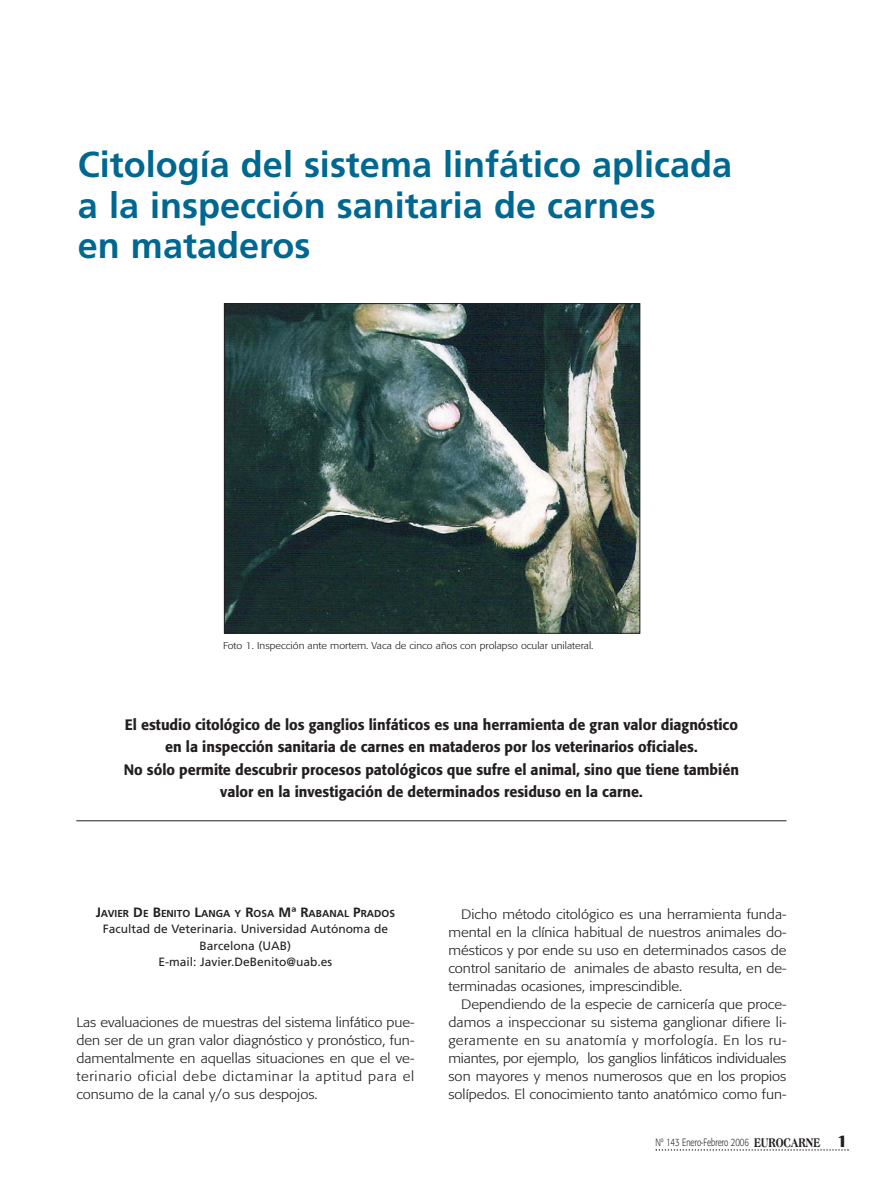
<style>
.page{position:relative;width:893px;height:1191px;background:#fff}
.page>*{position:absolute;margin:0;border:0;box-sizing:border-box;transform-origin:0 0}
.t1{font:700 36px/40.5px "Frutiger";color:#006890}
.t2{font:500 15px/22.5px "Formata";color:#231f20;text-align:center;scale:.95 1}
.t3{font:300 13.5px/18px "Formata";color:#231f20;text-align:justify;scale:1.1 1}
.t4{font:12px/16.5px "Frutiger";color:#231f20;text-align:center}
.t5{font:300 10.5px "Formata";color:#231f20;scale:.75 1}
.t6{font:700 10.2px "Frutiger";color:#231f20}
.t7{font:300 9.75px "Formata";color:#231f20;scale:1.1 1}
.s1{font-size:13.5px}
.s2{font-family:"Americana";font-weight:800;font-size:13.5px}
.s3{font-family:"Gadget";font-weight:400;font-size:15px}
</style>
<div class="page">
<svg style="left:655px;top:1149px;width:194px;height:1px"></svg>
<hr style="left:76px;top:820px;width:710px;height:1px;background:#231f20">
<img style="left:226px;top:305px;width:412px;height:326px">
<div style="left:224px;top:303px;width:416px;height:330px;border:1px solid #231f20"></div>
<h1 class="t1" style="left:78px;top:147px;width:656px">Citología del sistema linfático aplicada a la inspección sanitaria de carnes<br>en mataderos</h1>
<p class="t7" style="left:223px;top:641px;width:338px">Foto 1. Inspección ante mortem. Vaca de cinco años con prolapso ocular unilateral.</p>
<p class="t2" style="left:124px;top:714px;width:649px">El estudio citológico de los ganglios linfáticos es una herramienta de gran valor diagnóstico en la inspección sanitaria de carnes en mataderos por los veterinarios oficiales.<br>No sólo permite descubrir procesos patológicos que sufre el animal, sino que tiene también valor en la investigación de determinados residuso en la carne.</p>
<p class="t6" style="left:96px;top:909px;width:301px"><span class="s1">J</span>AVIER <span class="s1">D</span>E <span class="s1">B</span>ENITO <span class="s1">L</span>ANGA Y <span class="s1">R</span>OSA <span class="s1">Mª R</span>ABANAL <span class="s1">P</span>RADOS</p>
<p class="t4" style="left:103px;top:921px;width:287px">Facultad de Veterinaria. Universidad Autónoma de<br>Barcelona (UAB)<br>E-mail: Javier.DeBenito@uab.es</p>
<p class="t3" style="left:76px;top:1014px;width:309px">Las evaluaciones de muestras del sistema linfático pue&shy;den ser de un gran valor diagnóstico y pronóstico, fun&shy;damentalmente en aquellas situaciones en que el ve&shy;terinario oficial debe dictaminar la aptitud para el consumo de la canal y/o sus despojos.</p>
<p class="t3" style="left:448px;top:906px;width:309px;text-indent:13px">Dicho método citológico es una herramienta funda&shy;mental en la clínica habitual de nuestros animales do&shy;mésticos y por ende su uso en determinados casos de control sanitario de animales de abasto resulta, en de&shy;terminadas ocasiones, imprescindible.</p>
<p class="t3" style="left:448px;top:996px;width:309px;text-indent:13px">Dependiendo de la especie de carnicería que proce&shy;damos a inspeccionar su sistema ganglionar difiere li&shy;geramente en su anatomía y morfología. En los ru&shy;miantes, por ejemplo, los ganglios linfáticos individuales son mayores y menos numerosos que en los propios solípedos. El conocimiento tanto anatómico como fun-</p>
<p class="t5" style="left:655px;top:1138px;width:259px">Nº 143 Enero-Febrero 2006 <span class="s2">EUROCARNE</span> <span class="s3">1</span></p>
</div>
